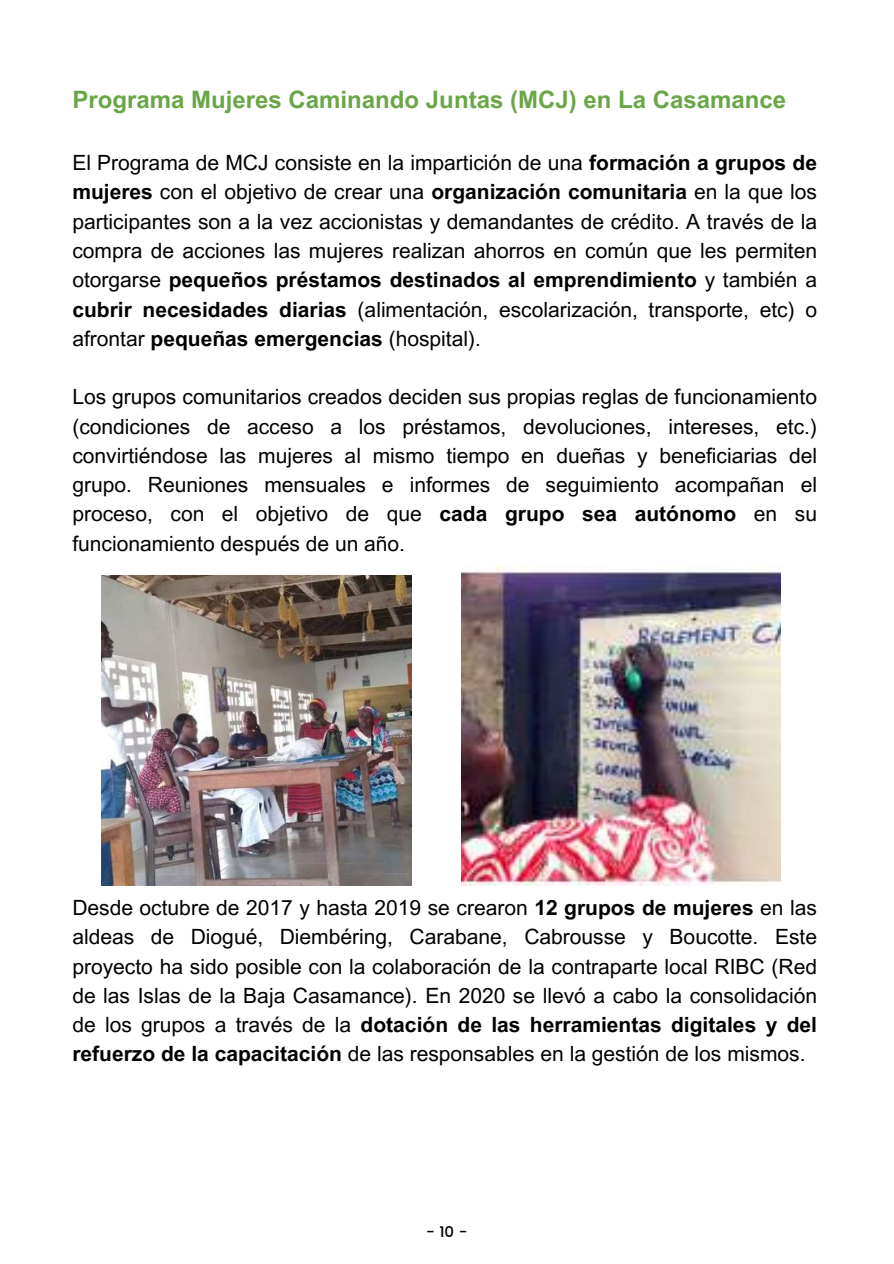
<style>
.page{position:relative;width:894px;height:1264px;background:#fff}
.page>*{position:absolute;margin:0;border:0;box-sizing:border-box;transform-origin:0 0}
.t1{font:700 24px "Arial MT Pro";color:#6aa647}
.t2{font:21px/29.2px "Arial MT Pro";color:#000;text-align:justify}
.t3{font:500 15px "Poppins";color:#000}
.s1{font-weight:700}
</style>
<div class="page">
<img style="left:102px;top:575px;width:309px;height:310px">
<img style="left:461px;top:566px;width:319px;height:319px">
<p class="t1" style="left:72px;top:91px;width:715px">Programa Mujeres Caminando Juntas (MCJ) en La Casamance</p>
<p class="t2" style="left:72px;top:151px;width:746px">El Programa de MCJ consiste en la impartición de una <span class="s1">formación a grupos de mujeres</span> con el objetivo de crear una <span class="s1">organización comunitaria</span> en la que los participantes son a la vez accionistas y demandantes de crédito. A través de la compra de acciones las mujeres realizan ahorros en común que les permiten otorgarse <span class="s1">pequeños préstamos destinados al emprendimiento</span> y también a <span class="s1">cubrir necesidades diarias</span> (alimentación, escolarización, transporte, etc) o afrontar <span class="s1">pequeñas emergencias</span> (hospital).</p>
<p class="t2" style="left:72px;top:385px;width:746px">Los grupos comunitarios creados deciden sus propias reglas de funcionamiento (condiciones de acceso a los préstamos, devoluciones, intereses, etc.) convirtiéndose las mujeres al mismo tiempo en dueñas y beneficiarias del grupo. Reuniones mensuales e informes de seguimiento acompañan el proceso, con el objetivo de que <span class="s1">cada grupo sea autónomo</span> en su funcionamiento después de un año.</p>
<p class="t2" style="left:72px;top:895px;width:746px">Desde octubre de 2017 y hasta 2019 se crearon <span class="s1">12 grupos de mujeres</span> en las aldeas de Diogué, Diembéring, Carabane, Cabrousse y Boucotte. Este proyecto ha sido posible con la colaboración de la contraparte local RIBC (Red de las Islas de la Baja Casamance). En 2020 se llevó a cabo la consolidación de los grupos a través de la <span class="s1">dotación de las herramientas digitales y del refuerzo de la capacitación</span> de las responsables en la gestión de los mismos.</p>
<p class="t3" style="left:426px;top:1222px;width:43px">-10-</p>
</div>
